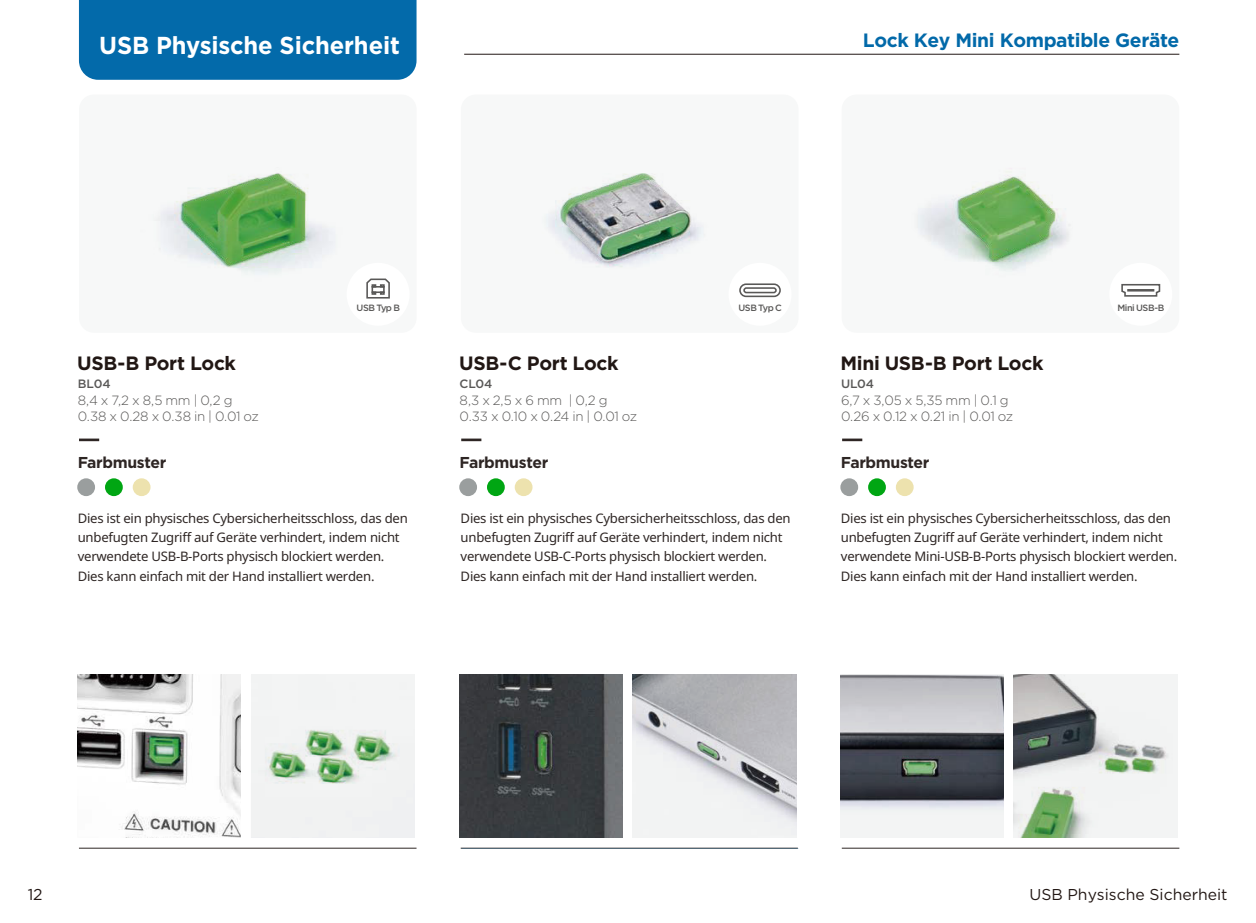
<style>
.page{position:relative;width:1256px;height:923px;background:#fff}
.page>*{position:absolute;margin:0;border:0;box-sizing:border-box;transform-origin:0 0}
.t1{font:700 24.5px "Gotham";letter-spacing:-.005em;color:#fff}
.t2{font:700 19.25px "Gotham";letter-spacing:-.015em;color:#211714}
.t3{font:700 19.25px "Gotham";letter-spacing:-.02em;color:#0269a9}
.t4{font:700 15.75px "Gotham";letter-spacing:-.025em;color:#2e2624}
.t5{font:15.75px "Gotham";color:#231815}
.t6{font:300 13.3px/16.1px "Gotham";letter-spacing:-.02em;color:#595857}
.t7{font:13.12px/19.2px "Noto Sans";letter-spacing:-.02em;color:#2e2624}
.t8{font:500 12.08px "Gotham";letter-spacing:-.01em;color:#595857}
.t9{font:500 9.1px "Gotham";letter-spacing:-.05em;color:#595857}
</style>
<div class="page">
<hr style="left:460px;top:847px;width:337px;height:1px;background:#2e2624">
<hr style="left:841px;top:847px;width:337px;height:1px;background:#2e2624">
<hr style="left:79px;top:847px;width:337px;height:1px;background:#2e2624">
<hr style="left:464px;top:54px;width:714px;height:1px;background:#211714">
<div style="left:79px;top:0;width:337px;height:80px;background:#036aaa"></div>
<img style="left:1013px;top:674px;width:164px;height:163px">
<img style="left:840px;top:674px;width:163px;height:163px">
<img style="left:251px;top:674px;width:163px;height:163px">
<img style="left:77px;top:674px;width:163px;height:163px">
<img style="left:632px;top:674px;width:164px;height:163px">
<img style="left:459px;top:674px;width:163px;height:163px">
<div style="left:841px;top:95px;width:337px;height:238px;background:#f7f8f8;border-radius:15px"></div>
<img style="left:918px;top:175px;width:151px;height:95px">
<div style="left:1108px;top:263px;width:63px;height:63px;background:#fff;border-radius:50%"></div>
<svg style="left:1121px;top:283px;width:39px;height:14px"></svg>
<div style="left:1126px;top:289px;width:27px;height:2px;border:2px solid #595857"></div>
<div style="left:840px;top:478px;width:18px;height:18px;background:#9a9e9e;border-radius:50%"></div>
<div style="left:867px;top:478px;width:18px;height:18px;background:#00a613;border-radius:50%"></div>
<div style="left:895px;top:478px;width:18px;height:18px;background:#ede2ae;border-radius:50%"></div>
<hr style="left:841px;top:438px;width:21px;height:3px;background:#2e2624">
<div style="left:461px;top:95px;width:337px;height:238px;background:#f7f8f8;border-radius:15px"></div>
<img style="left:549px;top:173px;width:152px;height:94px">
<div style="left:728px;top:263px;width:63px;height:63px;background:#fff;border-radius:50%"></div>
<div style="left:739px;top:283px;width:41px;height:14px;border:2px solid #595857;border-radius:6px"></div>
<div style="left:743px;top:287px;width:33px;height:6px;border:2px solid #595857;border-radius:2px"></div>
<div style="left:459px;top:478px;width:18px;height:18px;background:#9a9e9e;border-radius:50%"></div>
<div style="left:487px;top:478px;width:17px;height:18px;background:#00a613;border-radius:50%"></div>
<div style="left:514px;top:478px;width:18px;height:18px;background:#ede2ae;border-radius:50%"></div>
<hr style="left:461px;top:438px;width:20px;height:3px;background:#2e2624">
<div style="left:79px;top:95px;width:337px;height:238px;background:#f7f8f8;border-radius:15px"></div>
<img style="left:161px;top:173px;width:170px;height:99px">
<div style="left:346px;top:263px;width:63px;height:63px;background:#fff;border-radius:50%"></div>
<svg style="left:366px;top:278px;width:24px;height:21px"></svg>
<div style="left:77px;top:478px;width:18px;height:18px;background:#9a9e9e;border-radius:50%"></div>
<div style="left:105px;top:478px;width:18px;height:18px;background:#00a613;border-radius:50%"></div>
<div style="left:133px;top:478px;width:17px;height:18px;background:#ede2ae;border-radius:50%"></div>
<hr style="left:79px;top:438px;width:20px;height:3px;background:#2e2624">
<h1 class="t1" style="left:99px;top:31px;width:302px">USB Physische Sicherheit</h1>
<h2 class="t3" style="left:862px;top:29px;width:318px">Lock Key Mini Kompatible Geräte</h2>
<p class="t9" style="left:356px;top:302px;width:45px">USB Typ B</p>
<p class="t9" style="left:738px;top:302px;width:45px">USB Typ C</p>
<p class="t9" style="left:1117px;top:302px;width:48px">Mini USB-B</p>
<h2 class="t2" style="left:77px;top:352px;width:160px">USB-B Port Lock</h2>
<p class="t8" style="left:78px;top:376px;width:34px">BL04</p>
<p class="t6" style="left:78px;top:392px;width:182px">8,4 x 7,2 x 8,5 mm | 0,2 g<br>0.38 x 0.28 x 0.38 in | 0.01 oz</p>
<h2 class="t2" style="left:459px;top:352px;width:161px">USB-C Port Lock</h2>
<p class="t8" style="left:459px;top:376px;width:34px">CL04</p>
<p class="t6" style="left:459px;top:392px;width:179px">8,3 x 2,5 x 6 mm | 0,2 g<br>0.33 x 0.10 x 0.24 in | 0.01 oz</p>
<h2 class="t2" style="left:840px;top:352px;width:204px">Mini USB-B Port Lock</h2>
<p class="t8" style="left:840px;top:376px;width:35px">UL04</p>
<p class="t6" style="left:840px;top:392px;width:173px">6,7 x 3,05 x 5,35 mm | 0.1 g<br>0.26 x 0.12 x 0.21 in | 0.01 oz</p>
<p class="t4" style="left:78px;top:453px;width:90px">Farbmuster</p>
<p class="t4" style="left:459px;top:453px;width:90px">Farbmuster</p>
<p class="t4" style="left:840px;top:453px;width:90px">Farbmuster</p>
<p class="t7" style="left:78px;top:509px;width:331px">Dies ist ein physisches Cybersicherheitsschloss, das den unbefugten Zugriff auf Geräte verhindert, indem nicht verwendete USB-B-Ports physisch blockiert werden.<br>Dies kann einfach mit der Hand installiert werden.</p>
<p class="t7" style="left:460px;top:509px;width:331px">Dies ist ein physisches Cybersicherheitsschloss, das den unbefugten Zugriff auf Geräte verhindert, indem nicht verwendete USB-C-Ports physisch blockiert werden.<br>Dies kann einfach mit der Hand installiert werden.</p>
<p class="t7" style="left:840px;top:509px;width:338px">Dies ist ein physisches Cybersicherheitsschloss, das den unbefugten Zugriff auf Geräte verhindert, indem nicht verwendete Mini-USB-B-Ports physisch blockiert werden.<br>Dies kann einfach mit der Hand installiert werden.</p>
<p class="t5" style="left:28px;top:886px;width:17px">12</p>
<p class="t5" style="left:1029px;top:886px;width:199px">USB Physische Sicherheit</p>
</div>
